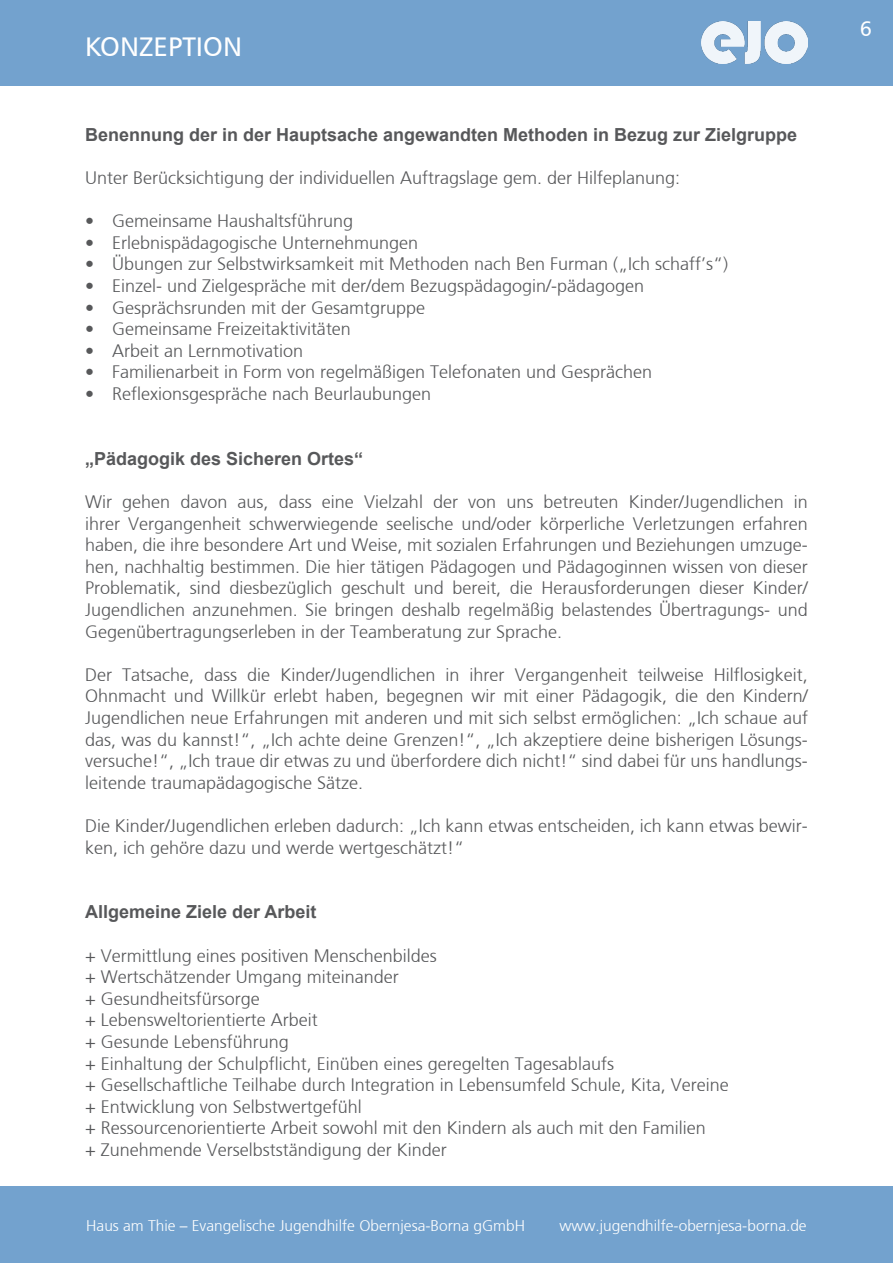
<style>
.page{position:relative;width:893px;height:1263px;background:#fff}
.page>*{position:absolute;margin:0;border:0;box-sizing:border-box;transform-origin:0 0}
.t1{font:27px "Frutiger";color:#fff}
.t2{font:21px "Frutiger";color:#fff}
.ArialBold{font:300 18px/21.6px "Frutiger";color:#57585a;text-align:justify}
.ArialBold-2{font:700 18px "Arial";color:#57585a}
.t3{font:300 15.45px "Frutiger";color:#fff}
</style>
<div class="page">
<div style="left:0;top:0;width:893px;height:85px;background:#73a2ce"></div>
<img style="left:702px;top:21px;width:106px;height:43px">
<div style="left:0;top:1186px;width:893px;height:77px;background:#73a2ce"></div>
<p class="t1" style="left:85px;top:29px;width:158px">KONZEPTION</p>
<p class="ArialBold-2" style="left:85px;top:122px;width:714px">Benennung der in der Hauptsache angewandten Methoden in Bezug zur Zielgruppe</p>
<p class="ArialBold" style="left:85px;top:167px;width:597px">Unter Berücksichtigung der individuellen Auftragslage gem. der Hilfeplanung:</p>
<p class="ArialBold" style="left:85px;top:210px;width:270px">• Gemeinsame Haushaltsführung</p>
<p class="ArialBold" style="left:85px;top:232px;width:335px">• Erlebnispädagogische Unternehmungen</p>
<p class="ArialBold" style="left:85px;top:253px;width:645px">• Übungen zur Selbstwirksamkeit mit Methoden nach Ben Furman („Ich schaff’s“)</p>
<p class="ArialBold" style="left:85px;top:275px;width:561px">• Einzel- und Zielgespräche mit der/dem Bezugspädagogin/-pädagogen</p>
<p class="ArialBold" style="left:85px;top:297px;width:342px">• Gesprächsrunden mit der Gesamtgruppe</p>
<p class="ArialBold" style="left:85px;top:318px;width:267px">• Gemeinsame Freizeitaktivitäten</p>
<p class="ArialBold" style="left:85px;top:340px;width:219px">• Arbeit an Lernmotivation</p>
<p class="ArialBold" style="left:85px;top:361px;width:569px">• Familienarbeit in Form von regelmäßigen Telefonaten und Gesprächen</p>
<p class="ArialBold" style="left:85px;top:383px;width:348px">• Reflexionsgespräche nach Beurlaubungen</p>
<p class="ArialBold-2" style="left:85px;top:446px;width:280px">„Pädagogik des Sicheren Ortes“</p>
<p class="ArialBold" style="left:85px;top:491px;width:724px">Wir gehen davon aus, dass eine Vielzahl der von uns betreuten Kinder/Jugendlichen in ihrer Vergangenheit schwerwiegende seelische und/oder körperliche Verletzungen erfahren haben, die ihre besondere Art und Weise, mit sozialen Erfahrungen und Beziehungen umzuge&shy;hen, nachhaltig bestimmen. Die hier tätigen Pädagogen und Pädagoginnen wissen von dieser Problematik, sind diesbezüglich geschult und bereit, die Herausforderungen dieser Kinder/ Jugendlichen anzunehmen. Sie bringen deshalb regelmäßig belastendes Übertragungs- und Gegenübertragungserleben in der Teamberatung zur Sprache.</p>
<p class="ArialBold" style="left:85px;top:664px;width:724px">Der Tatsache, dass die Kinder/Jugendlichen in ihrer Vergangenheit teilweise Hilflosigkeit, Ohnmacht und Willkür erlebt haben, begegnen wir mit einer Pädagogik, die den Kindern/ Jugendlichen neue Erfahrungen mit anderen und mit sich selbst ermöglichen: „Ich schaue auf das, was du kannst!“, „Ich achte deine Grenzen!“, „Ich akzeptiere deine bisherigen Lösungs&shy;versuche!“, „Ich traue dir etwas zu und überfordere dich nicht!“ sind dabei für uns handlungs&shy;leitende traumapädagogische Sätze.</p>
<p class="ArialBold" style="left:85px;top:815px;width:724px">Die Kinder/Jugendlichen erleben dadurch: „Ich kann etwas entscheiden, ich kann etwas bewir&shy;ken, ich gehöre dazu und werde wertgeschätzt!“</p>
<p class="ArialBold-2" style="left:85px;top:899px;width:233px">Allgemeine Ziele der Arbeit</p>
<p class="ArialBold" style="left:85px;top:945px;width:353px">+ Vermittlung eines positiven Menschenbildes</p>
<p class="ArialBold" style="left:85px;top:966px;width:315px">+ Wertschätzender Umgang miteinander</p>
<p class="ArialBold" style="left:85px;top:988px;width:176px">+ Gesundheitsfürsorge</p>
<p class="ArialBold" style="left:85px;top:1009px;width:234px">+ Lebensweltorientierte Arbeit</p>
<p class="ArialBold" style="left:85px;top:1031px;width:205px">+ Gesunde Lebensführung</p>
<p class="ArialBold" style="left:85px;top:1053px;width:530px">+ Einhaltung der Schulpflicht, Einüben eines geregelten Tagesablaufs</p>
<p class="ArialBold" style="left:85px;top:1074px;width:645px">+ Gesellschaftliche Teilhabe durch Integration in Lebensumfeld Schule, Kita, Vereine</p>
<p class="ArialBold" style="left:85px;top:1096px;width:278px">+ Entwicklung von Selbstwertgefühl</p>
<p class="ArialBold" style="left:85px;top:1117px;width:622px">+ Ressourcenorientierte Arbeit sowohl mit den Kindern als auch mit den Familien</p>
<p class="ArialBold" style="left:85px;top:1139px;width:363px">+ Zunehmende Verselbstständigung der Kinder</p>
<p class="t3" style="left:86px;top:1217px;width:440px">Haus am Thie – Evangelische Jugendhilfe Obernjesa-Borna gGmbH</p>
<p class="t3" style="left:559px;top:1217px;width:249px">www.jugendhilfe-obernjesa-borna.de</p>
<p class="t2" style="left:860px;top:16px;width:14px">6</p>
</div>
